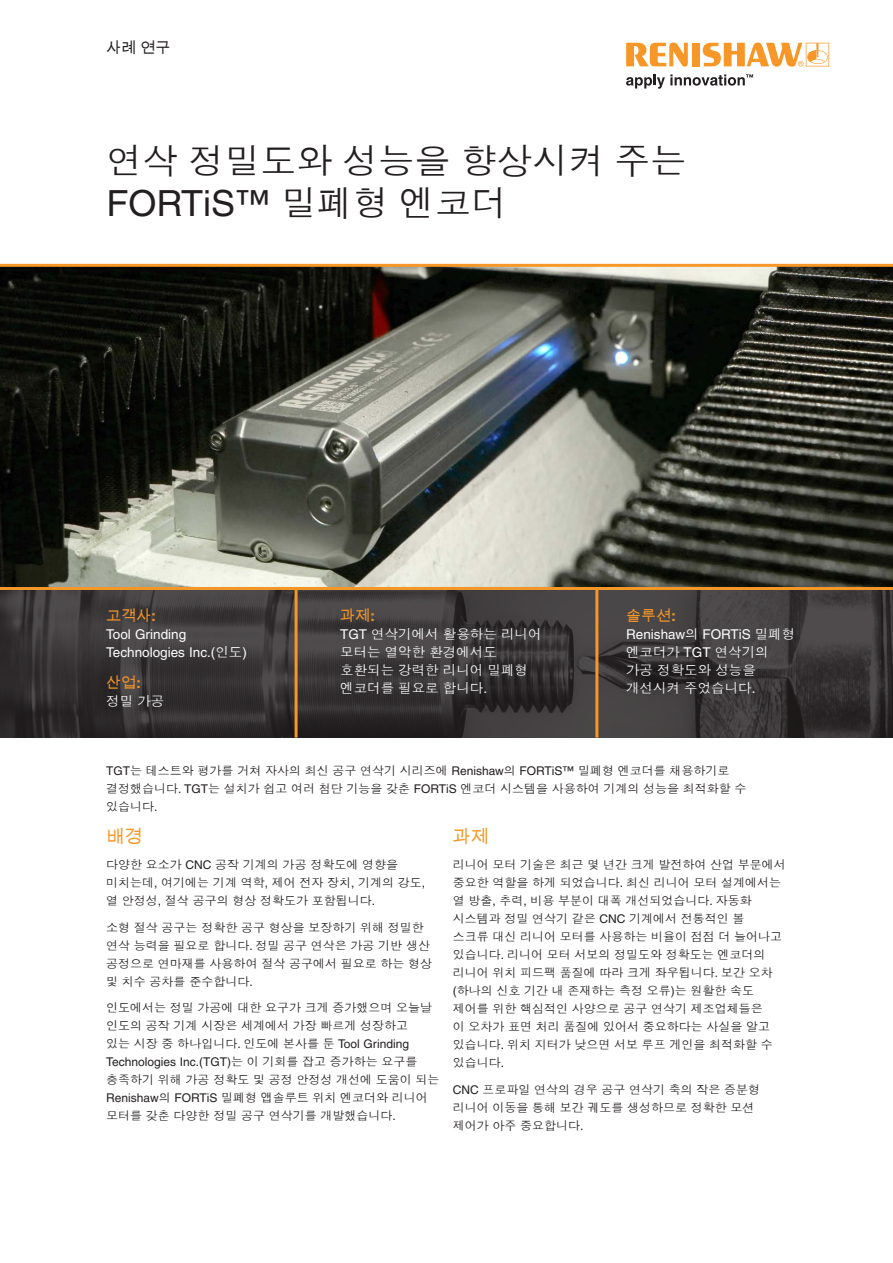
<style>
.page{position:relative;width:893px;height:1263px;background:#fff}
.page>*{position:absolute;margin:0;border:0;box-sizing:border-box;transform-origin:0 0}
.Case_study__Title_24{font:36px/42px "Dotum Che";color:#231f20}
.Main_body_heading_te{font:18px "Arial Unicode MS";color:#f79727}
.Industry_box__Headin{font:15px "Arial Unicode MS";color:#f79727}
.Case_study__Front_pa{font:15px "Arial Unicode MS";color:#231f20}
.Industry_box__Main_t{font:13.5px/18px "Dotum Che";color:#fff}
.Industry_box__Main_t-2{font:13.5px/18px "Helvetica LT Pro";color:#fff}
.Main_body_text_8pt{font:12px/18px "Dotum Che";color:#231f20}
.s1{font-family:"Helvetica LT Pro"}
.s2{font-family:"Helvetica LT Pro";font-weight:700}
.s3{font-family:"Dotum Che"}
</style>
<div class="page">
<svg style="left:0;top:590px;width:893px;height:147px;background:#3b3738"></svg>
<hr style="left:295px;top:589px;width:3px;height:148px;background:#f79727">
<hr style="left:595px;top:589px;width:3px;height:148px;background:#f79727">
<svg style="left:626px;top:43px;width:62px;height:24px"></svg>
<div style="left:692px;top:43px;width:8px;height:23px;background:#f79727"></div>
<svg style="left:703px;top:43px;width:126px;height:24px"></svg>
<svg style="left:626px;top:74px;width:127px;height:15px"></svg>
<svg style="left:0;top:264px;width:893px;height:326px;background:#515147"></svg>
<p class="Case_study__Front_pa" style="left:106px;top:37px;width:66px">사례 연구</p>
<p class="Case_study__Title_24" style="left:106px;top:141px;width:582px">연삭 정밀도와 성능을 향상시켜 주는<br><span class="s1">FORTiS™</span> 밀폐형 엔코더</p>
<p class="Industry_box__Headin" style="left:106px;top:605px;width:51px">고객사<span class="s2">:</span></p>
<p class="Industry_box__Main_t-2" style="left:106px;top:625px;width:142px">Tool Grinding<br>Technologies Inc.(<span class="s3">인도</span>)</p>
<p class="Industry_box__Headin" style="left:106px;top:671px;width:36px">산업<span class="s2">:</span></p>
<p class="Industry_box__Main_t" style="left:106px;top:692px;width:60px">정밀 가공</p>
<p class="Industry_box__Headin" style="left:340px;top:605px;width:36px">과제<span class="s2">:</span></p>
<p class="Industry_box__Main_t" style="left:340px;top:625px;width:203px"><span class="s1">TGT</span> 연삭기에서 활용하는 리니어 모터는 열악한 환경에서도 호환되는 강력한 리니어 밀폐형 엔코더를 필요로 합니다<span class="s1">.</span></p>
<p class="Industry_box__Headin" style="left:626px;top:605px;width:51px">솔루션<span class="s2">:</span></p>
<p class="Industry_box__Main_t" style="left:626px;top:625px;width:171px"><span class="s1">Renishaw</span>의 <span class="s1">FORTiS</span> 밀폐형 엔코더가 <span class="s1">TGT</span> 연삭기의 가공 정확도와 성능을 개선시켜 주었습니다<span class="s1">.</span></p>
<p class="Main_body_text_8pt" style="left:106px;top:762px;width:642px"><span class="s1">TGT</span>는 테스트와 평가를 거쳐 자사의 최신 공구 연삭기 시리즈에 <span class="s1">Renishaw</span>의 <span class="s1">FORTiS™</span> 밀폐형 엔코더를 채용하기로 결정했습니다<span class="s1">. TGT</span>는 설치가 쉽고 여러 첨단 기능을 갖춘 <span class="s1">FORTiS</span> 엔코더 시스템을 사용하여 기계의 성능을 최적화할 수 있습니다<span class="s1">.</span></p>
<p class="Main_body_heading_te" style="left:106px;top:823px;width:37px">배경</p>
<p class="Main_body_text_8pt" style="left:106px;top:856px;width:320px">다양한 요소가 <span class="s1">CNC</span> 공작 기계의 가공 정확도에 영향을 미치는데<span class="s1">,</span> 여기에는 기계 역학<span class="s1">,</span> 제어 전자 장치<span class="s1">,</span> 기계의 강도<span class="s1">, </span>열 안정성<span class="s1">,</span> 절삭 공구의 형상 정확도가 포함됩니다<span class="s1">.</span></p>
<p class="Main_body_text_8pt" style="left:106px;top:918px;width:327px">소형 절삭 공구는 정확한 공구 형상을 보장하기 위해 정밀한 연삭 능력을 필요로 합니다<span class="s1">.</span> 정밀 공구 연삭은 가공 기반 생산 공정으로 연마재를 사용하여 절삭 공구에서 필요로 하는 형상 및 치수 공차를 준수합니다<span class="s1">.</span></p>
<p class="Main_body_text_8pt" style="left:106px;top:999px;width:335px">인도에서는 정밀 가공에 대한 요구가 크게 증가했으며 오늘날 인도의 공작 기계 시장은 세계에서 가장 빠르게 성장하고<br>있는 시장 중 하나입니다<span class="s1">.</span> 인도에 본사를 둔 <span class="s1">Tool Grinding<br>Technologies Inc.(TGT)</span>는 이 기회를 잡고 증가하는 요구를 충족하기 위해 가공 정확도 및 공정 안정성 개선에 도움이 되는<br><span class="s1">Renishaw</span>의 <span class="s1">FORTiS</span> 밀폐형 앱솔루트 위치 엔코더와 리니어 모터를 갖춘 다양한 정밀 공구 연삭기를 개발했습니다<span class="s1">.</span></p>
<p class="Main_body_heading_te" style="left:453px;top:823px;width:37px">과제</p>
<p class="Main_body_text_8pt" style="left:453px;top:856px;width:335px">리니어 모터 기술은 최근 몇 년간 크게 발전하여 산업 부문에서 중요한 역할을 하게 되었습니다<span class="s1">.</span> 최신 리니어 모터 설계에서는 열 방출<span class="s1">,</span> 추력<span class="s1">,</span> 비용 부분이 대폭 개선되었습니다<span class="s1">.</span> 자동화 시스템과 정밀 연삭기 같은 <span class="s1">CNC</span> 기계에서 전통적인 볼<br>스크류 대신 리니어 모터를 사용하는 비율이 점점 더 늘어나고 있습니다<span class="s1">.</span> 리니어 모터 서보의 정밀도와 정확도는 엔코더의 리니어 위치 피드팩 품질에 따라 크게 좌우됩니다<span class="s1">.</span> 보간 오차 <span class="s1">(</span>하나의 신호 기간 내 존재하는 측정 오류<span class="s1">)</span>는 원활한 속도 제어를 위한 핵심적인 사양으로 공구 연삭기 제조업체들은<br>이 오차가 표면 처리 품질에 있어서 중요하다는 사실을 알고 있습니다<span class="s1">.</span> 위치 지터가 낮으면 서보 루프 게인을 최적화할 수 있습니다<span class="s1">.</span></p>
<p class="Main_body_text_8pt" style="left:453px;top:1080px;width:309px"><span class="s1">CNC</span> 프로파일 연삭의 경우 공구 연삭기 축의 작은 증분형 리니어 이동을 통해 보간 궤도를 생성하므로 정확한 모션 제어가 아주 중요합니다<span class="s1">.</span></p>
</div>
